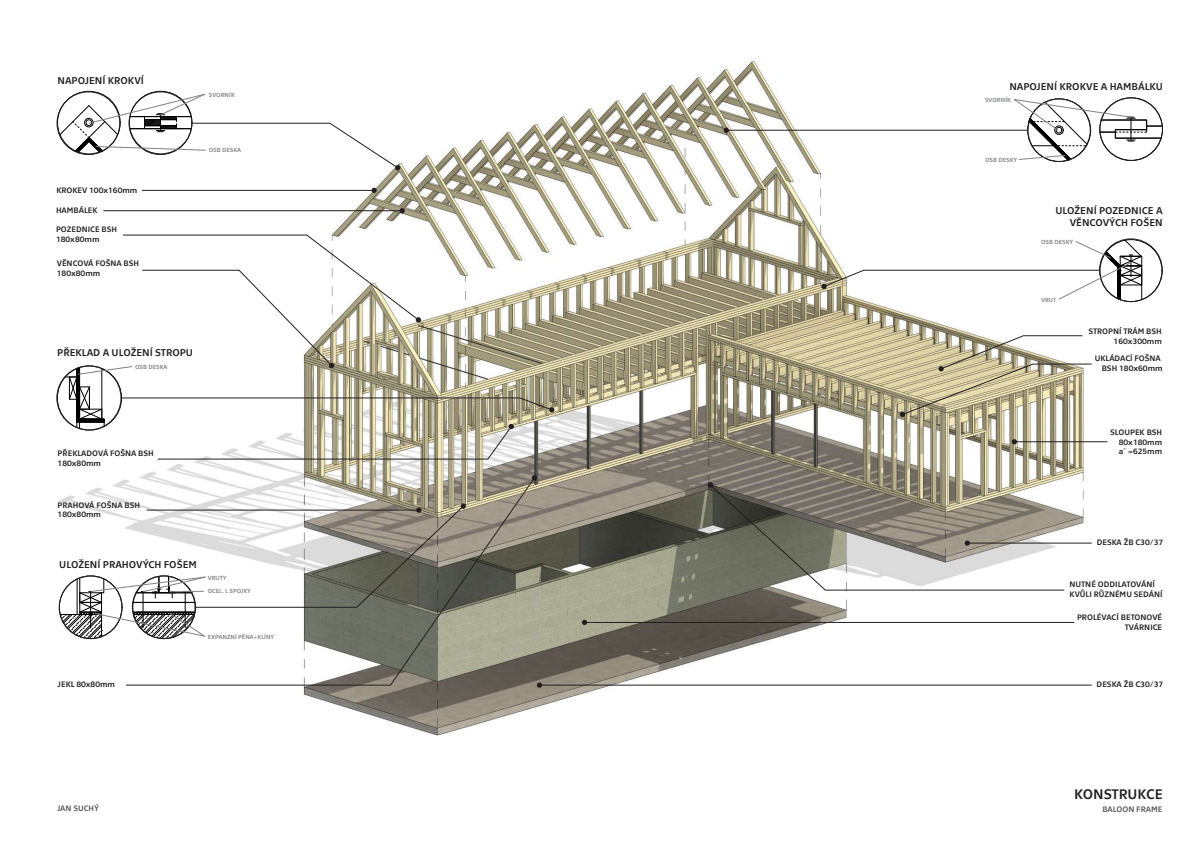
<style>
.page{position:relative;width:1191px;height:842px;background:#fff}
.page>*{position:absolute;margin:0;border:0;box-sizing:border-box;transform-origin:0 0}
.t1{font:14px "Technika";letter-spacing:-.015em;color:#231f20}
.t2{font:10px/12px "Technika";color:#231f20;text-align:right}
.t3{font:8px/9.6px "Technika";color:#231f20}
.t4{font:8px "Technika";letter-spacing:-.005em;color:#57585a}
.t5{font:6px "Technika";color:#808285}
</style>
<div class="page">
<img style="left:56px;top:59px;width:1099px;height:677px">
<div style="left:1099px;top:238px;width:63px;height:64px;border:1px solid #231f20;border-radius:50%"></div>
<hr style="left:726px;top:130px;width:302px;height:1px;background:#231f20">
<svg style="left:723px;top:128px;width:6px;height:5px"></svg>
<hr style="left:142px;top:190px;width:232px;height:1px;background:#231f20">
<svg style="left:371px;top:188px;width:6px;height:5px"></svg>
<hr style="left:103px;top:210px;width:299px;height:1px;background:#231f20">
<svg style="left:399px;top:208px;width:6px;height:5px"></svg>
<svg style="left:125px;top:476px;width:411px;height:210px"></svg>
<svg style="left:531px;top:475px;width:6px;height:6px"></svg>
<svg style="left:899px;top:335px;width:193px;height:82px"></svg>
<hr style="left:1014px;top:441px;width:93px;height:1px;background:#231f20">
<svg style="left:1011px;top:439px;width:6px;height:5px"></svg>
<hr style="left:967px;top:543px;width:124px;height:1px;background:#231f20">
<hr style="left:584px;top:622px;width:490px;height:1px;background:#231f20">
<svg style="left:582px;top:620px;width:5px;height:5px"></svg>
<hr style="left:539px;top:685px;width:552px;height:1px;background:#231f20">
<svg style="left:537px;top:682px;width:5px;height:6px"></svg>
<svg style="left:65px;top:234px;width:490px;height:226px"></svg>
<svg style="left:60px;top:503px;width:406px;height:136px"></svg>
<svg style="left:821px;top:240px;width:321px;height:60px"></svg>
<svg style="left:1013px;top:99px;width:149px;height:62px"></svg>
<svg style="left:60px;top:94px;width:341px;height:77px"></svg>
<svg style="left:707px;top:482px;width:358px;height:109px"></svg>
<p class="t2" style="left:58px;top:74px;width:88px">NAPOJENÍ KROKVÍ</p>
<p class="t3" style="left:56px;top:185px;width:83px">KROKEV 100x160mm</p>
<p class="t3" style="left:56px;top:205px;width:43px">HAMBÁLEK</p>
<p class="t3" style="left:56px;top:224px;width:63px">POZEDNICE BSH<br>180x80mm</p>
<p class="t3" style="left:57px;top:258px;width:84px">VĚNCOVÁ FOŠNA BSH<br>180x80mm</p>
<p class="t5" style="left:209px;top:90px;width:28px">SVORNÍK</p>
<p class="t5" style="left:209px;top:146px;width:34px">OSB DESKA</p>
<p class="t2" style="left:57px;top:346px;width:137px">PŘEKLAD A ULOŽENÍ STROPU</p>
<p class="t5" style="left:135px;top:362px;width:34px">OSB DESKA</p>
<p class="t3" style="left:58px;top:448px;width:98px">PŘEKLADOVÁ FOŠNA BSH<br>180x80mm</p>
<p class="t3" style="left:58px;top:500px;width:84px">PRAHOVÁ FOŠNA BSH<br>180x80mm</p>
<p class="t2" style="left:59px;top:558px;width:139px">ULOŽENÍ PRAHOVÝCH FOŠEM</p>
<p class="t5" style="left:208px;top:573px;width:20px">VRUTY</p>
<p class="t5" style="left:208px;top:587px;width:45px">OCEL. L SPOJKY</p>
<p class="t5" style="left:208px;top:632px;width:68px">EXPANZNÍ PĚNA+KLÍNY</p>
<p class="t3" style="left:58px;top:679px;width:59px">JEKL 80x80mm</p>
<p class="t2" style="left:1009px;top:80px;width:155px">NAPOJENÍ KROKVE A HAMBÁLKU</p>
<p class="t5" style="left:985px;top:96px;width:28px">SVORNÍK</p>
<p class="t5" style="left:985px;top:155px;width:34px">OSB DESKY</p>
<p class="t2" style="left:1055px;top:203px;width:109px">ULOŽENÍ POZEDNICE A<br>VĚNCOVÝCH FOŠEN</p>
<p class="t5" style="left:1041px;top:237px;width:34px">OSB DESKY</p>
<p class="t5" style="left:1041px;top:295px;width:17px">VRUT</p>
<p class="t3" style="left:1088px;top:326px;width:75px;text-align:right">STROPNÍ TRÁM BSH<br>160x300mm</p>
<p class="t3" style="left:1094px;top:353px;width:69px;text-align:right">UKLÁDACÍ FOŠNA<br>BSH 180x60mm</p>
<p class="t3" style="left:1118px;top:427px;width:45px;text-align:justify;text-indent:-9px">SLOUPEK BSH 80x180mm a´=625mm</p>
<p class="t3" style="left:1096px;top:537px;width:68px">DESKA ŽB C30/37</p>
<p class="t3" style="left:1069px;top:579px;width:95px">NUTNÉ ODDILATOVÁNÍ<br>KVŮLI RŮZNÉMU SEDÁNÍ</p>
<p class="t3" style="left:1077px;top:612px;width:87px;text-align:right">PROLÉVACÍ BETONOVÉ<br>TVÁRNICE</p>
<p class="t3" style="left:1096px;top:679px;width:68px">DESKA ŽB C30/37</p>
<h1 class="t1" style="left:1074px;top:785px;width:90px">KONSTRUKCE</h1>
<p class="t4" style="left:57px;top:803px;width:43px">JAN SUCHÝ</p>
<p class="t4" style="left:1102px;top:803px;width:62px">BALOON FRAME</p>
</div>
